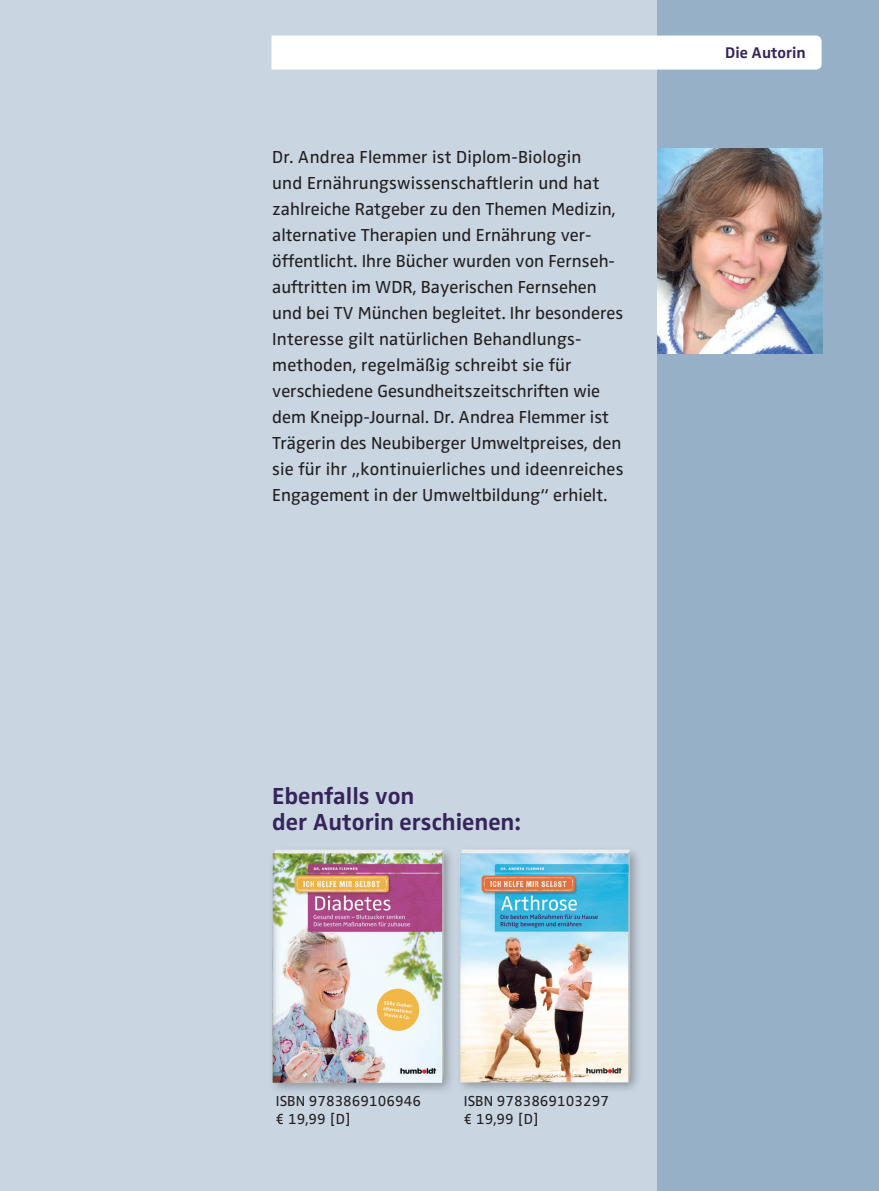
<style>
.page{position:relative;width:879px;height:1191px;background:#c9d6e2}
.page>*{position:absolute;margin:0;border:0;box-sizing:border-box;transform-origin:0 0}
.t1{font:700 24px/26px "Zwo Pro";color:#36245b}
.t2{font:18px/26px "Zwo Pro";color:#231f20}
.t3{font:700 16px "Zwo Pro";color:#36245b}
.t4{font:15px/18px "Zwo Pro";color:#231f20}
</style>
<div class="page">
<div style="left:658px;top:0;width:221px;height:1191px;background:#96b0c7"></div>
<div style="left:271px;top:36px;width:550px;height:34px;background:#fff"></div>
<img style="left:658px;top:149px;width:164px;height:204px">
<div style="left:267px;top:845px;width:189px;height:250px;background:#c5d1dd"></div>
<img style="left:272px;top:849px;width:178px;height:241px">
<img style="left:459px;top:849px;width:179px;height:241px">
<p class="t2" style="left:272px;top:144px;width:353px">Dr. Andrea Flemmer ist Diplom-Biologin<br>und Ernährungswissenschaftlerin und hat zahlreiche Ratgeber zu den Themen Medizin, alternative Therapien und Ernährung ver&shy;öffentlicht. Ihre Bücher wurden von Fernseh&shy;auftritten im WDR, Bayerischen Fernsehen und bei TV München begleitet. Ihr besonderes Interesse gilt natürlichen Behandlungs&shy;methoden, regelmäßig schreibt sie für verschiedene Gesundheitszeitschriften wie dem Kneipp-Journal. Dr. Andrea Flemmer ist Trägerin des Neubiberger Umweltpreises, den sie für ihr „kontinuierliches und ideenreiches Engagement in der Umweltbildung“ erhielt.</p>
<p class="t3" style="left:725px;top:43px;width:82px">Die Autorin</p>
<h1 class="t1" style="left:272px;top:783px;width:250px">Ebenfalls von<br>der Autorin erschienen:</h1>
<p class="t4" style="left:276px;top:1092px;width:147px">ISBN 9783869106946 € 19,99 [D]</p>
<p class="t4" style="left:464px;top:1092px;width:147px">ISBN 9783869103297 € 19,99 [D]</p>
</div>
